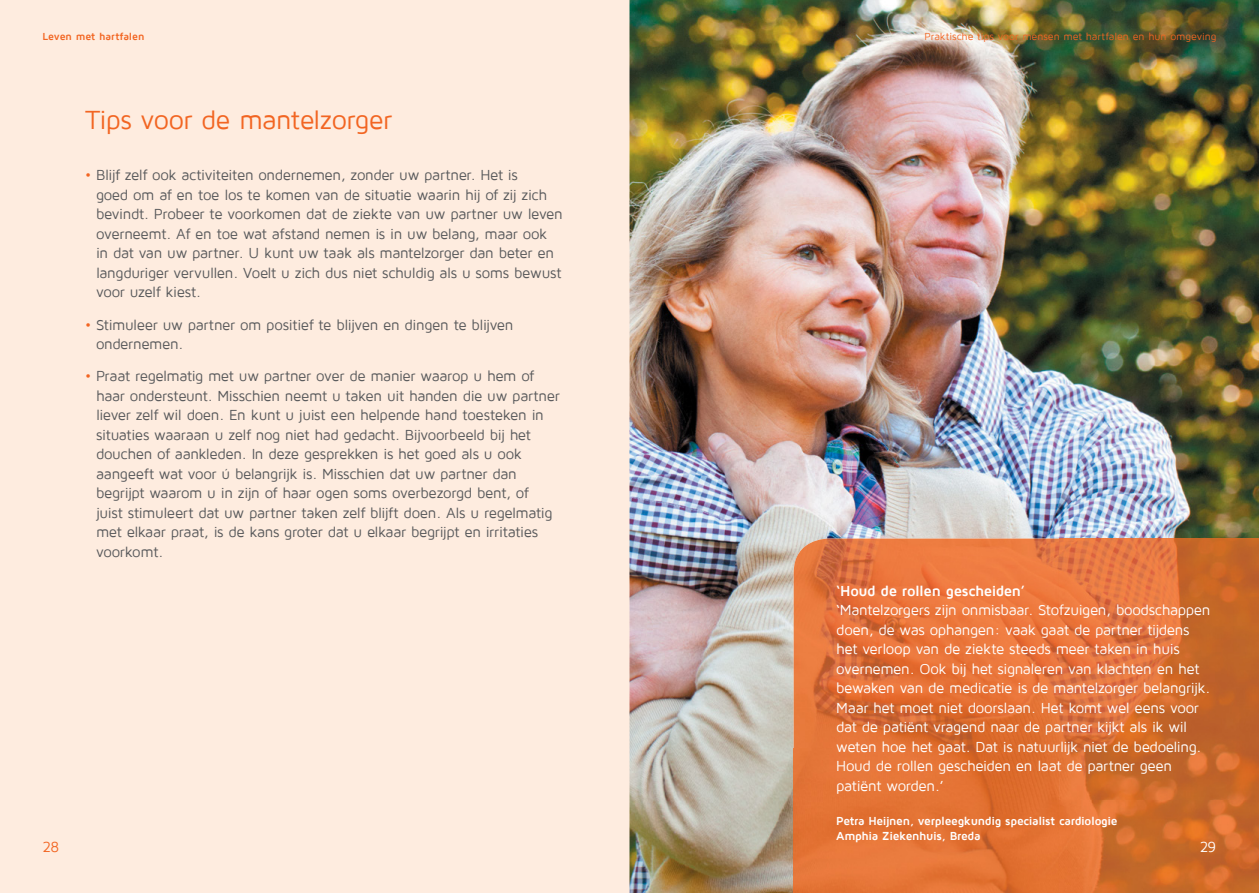
<style>
.page{position:relative;width:1259px;height:893px;background:#fff}
.page>*{position:absolute;margin:0;border:0;box-sizing:border-box;transform-origin:0 0}
.t1{font:27px "Maven Pro";letter-spacing:-.025em;color:#f26522}
.t2{font:15px/19.5px "Maven Pro";letter-spacing:-.025em;color:#58595b}
.t3{font:15px/19.5px "Maven Pro";letter-spacing:-.025em;color:#fff}
.t4{font:700 15px "Maven Pro";letter-spacing:-.025em;color:#fff}
.t5{font:15px "Maven Pro";color:#f26522}
.t6{font:700 12px/15px "Maven Pro";letter-spacing:-.025em;color:#fff}
.t7{font:10.5px "Maven Pro";letter-spacing:-.005em;color:#f26522}
.t8{font:700 10.5px "Maven Pro";letter-spacing:-.005em;color:#f26522}
.s1{color:#f26522}
</style>
<div class="page">
<div style="left:0;top:0;width:629px;height:893px;background:#feecdf"></div>
<img style="left:629px;top:0;width:630px;height:893px">
<img style="left:793px;top:539px;width:466px;height:354px">
<p class="t8" style="left:43px;top:31px;width:104px">Leven met hartfalen</p>
<h1 class="t1" style="left:85px;top:106px;width:309px">Tips voor de mantelzorger</h1>
<p class="t2" style="left:96px;top:166px;width:468px;text-indent:-11px"><span class="s1">•</span> Blijf zelf ook activiteiten ondernemen, zonder uw partner. Het is<br>goed om af en toe los te komen van de situatie waarin hij of zij zich bevindt. Probeer te voorkomen dat de ziekte van uw partner uw leven overneemt. Af en toe wat afstand nemen is in uw belang, maar ook in dat van uw partner. U kunt uw taak als mantelzorger dan beter en langduriger vervullen. Voelt u zich dus niet schuldig als u soms bewust voor uzelf kiest.</p>
<p class="t2" style="left:96px;top:315px;width:419px;text-indent:-11px"><span class="s1">•</span> Stimuleer uw partner om positief te blijven en dingen te blijven ondernemen.</p>
<p class="t2" style="left:96px;top:367px;width:465px;text-indent:-11px"><span class="s1">•</span> Praat regelmatig met uw partner over de manier waarop u hem of haar ondersteunt. Misschien neemt u taken uit handen die uw partner liever zelf wil doen. En kunt u juist een helpende hand toesteken in situaties waaraan u zelf nog niet had gedacht. Bijvoorbeeld bij het douchen of aankleden. In deze gesprekken is het goed als u ook aangeeft wat voor ú belangrijk is. Misschien dat uw partner dan begrijpt waarom u in zijn of haar ogen soms overbezorgd bent, of<br>juist stimuleert dat uw partner taken zelf blijft doen. Als u regelmatig met elkaar praat, is de kans groter dat u elkaar begrijpt en irritaties voorkomt.</p>
<p class="t5" style="left:43px;top:839px;width:18px">28</p>
<p class="t7" style="left:924px;top:31px;width:293px">Praktische tips voor mensen met hartfalen en hun omgeving</p>
<p class="t4" style="left:836px;top:583px;width:190px">‘Houd de rollen gescheiden’</p>
<p class="t3" style="left:836px;top:600px;width:376px">‘Mantelzorgers zijn onmisbaar. Stofzuigen, boodschappen doen, de was ophangen: vaak gaat de partner tijdens het verloop van de ziekte steeds meer taken in huis overnemen. Ook bij het signaleren van klachten en het bewaken van de medicatie is de mantelzorger belangrijk.<br>Maar het moet niet doorslaan. Het komt wel eens voor dat de patiënt vragend naar de partner kijkt als ik wil weten hoe het gaat. Dat is natuurlijk niet de bedoeling.<br>Houd de rollen gescheiden en laat de partner geen patiënt worden.’</p>
<p class="t6" style="left:836px;top:814px;width:283px">Petra Heijnen, verpleegkundig specialist cardiologie<br>Amphia Ziekenhuis, Breda</p>
<p class="t3" style="left:1199px;top:837px;width:18px">29</p>
</div>
